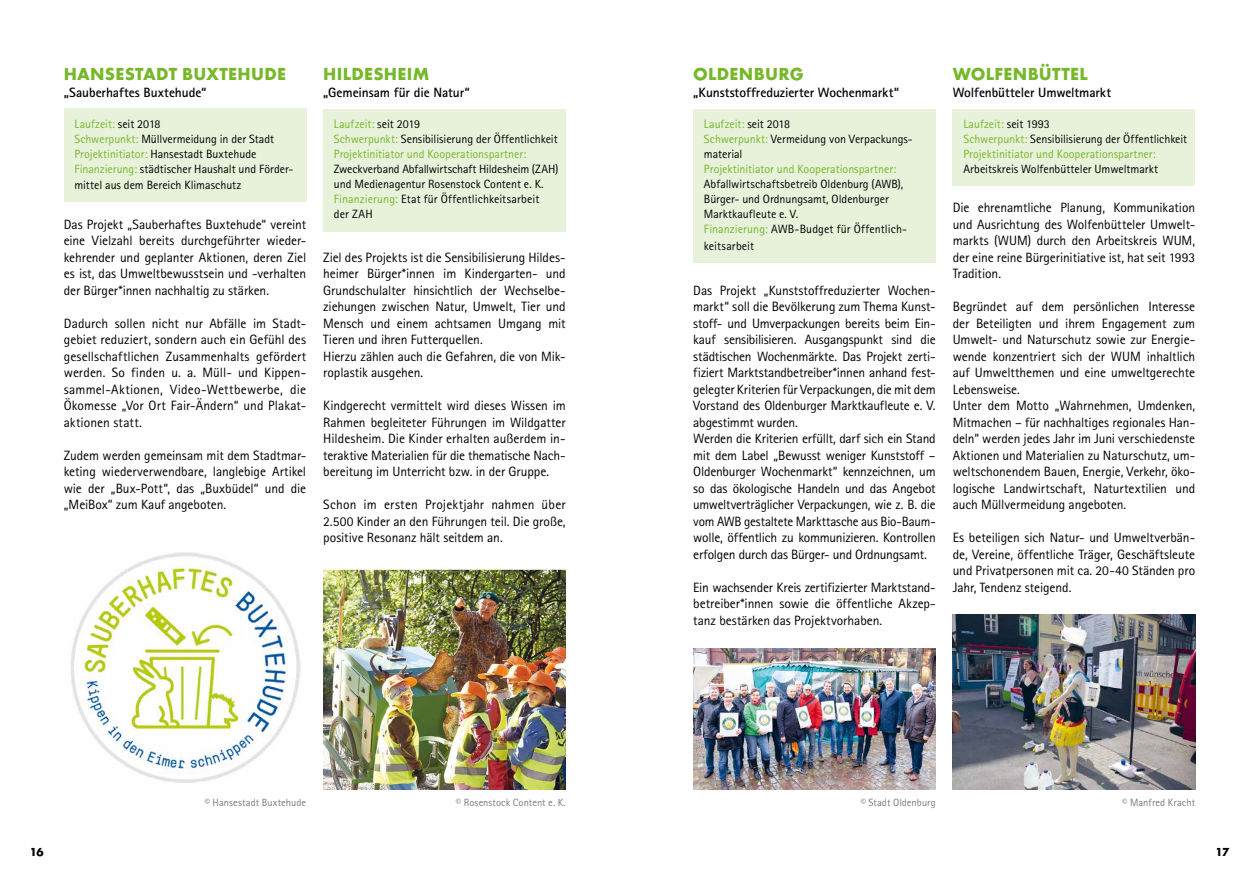
<style>
.page{position:relative;width:1259px;height:893px;background:#fff}
.page>*{position:absolute;margin:0;border:0;box-sizing:border-box;transform-origin:0 0}
.t1{font:700 18px "Futura T";letter-spacing:.015em;color:#76b82a}
.t2{font:13.5px/16.5px "Agfa Rotis Sans Serif";letter-spacing:-.01em;color:#000;text-align:justify}
.t3{font:700 13.5px "Agfa Rotis Sans Serif";letter-spacing:-.005em;color:#000}
.t4{font:12px/15px "Agfa Rotis Sans Serif";color:#000}
.t5{font:12px/15px "Agfa Rotis Sans Serif";letter-spacing:-.005em;color:#76b82a}
.t6{font:700 12px "Futura T";color:#000}
.t7{font:10.5px "Agfa Rotis Sans Serif";letter-spacing:.005em;color:#7c7b7b}
.s1{color:#76b82a}
.s2{color:#000}
</style>
<div class="page">
<div style="left:952px;top:109px;width:243px;height:77px;background:#e8f1da"></div>
<div style="left:323px;top:109px;width:243px;height:123px;background:#e8f1da"></div>
<div style="left:693px;top:110px;width:242px;height:153px;background:#e8f1da"></div>
<img style="left:952px;top:614px;width:243px;height:176px">
<img style="left:693px;top:648px;width:242px;height:142px">
<div style="left:64px;top:109px;width:242px;height:93px;background:#e8f1da"></div>
<img style="left:71px;top:552px;width:230px;height:231px">
<img style="left:323px;top:568px;width:243px;height:222px">
<h1 class="t1" style="left:64px;top:64px;width:224px">HANSESTADT BUXTEHUDE</h1>
<p class="t3" style="left:64px;top:84px;width:144px">„Sauberhaftes Buxtehude“</p>
<p class="t4" style="left:74px;top:117px;width:220px"><span class="s1">Laufzeit:</span> seit 2018<br><span class="s1">Schwerpunkt:</span> Müllvermeidung in der Stadt <span class="s1">Projektinitiator:</span> Hansestadt Buxtehude <span class="s1">Finanzierung:</span> städtischer Haushalt und Förder-</p>
<p class="t4" style="left:74px;top:178px;width:168px">mittel aus dem Bereich Klimaschutz</p>
<p class="t2" style="left:64px;top:216px;width:244px">Das Projekt „Sauberhaftes Buxtehude“ vereint eine Vielzahl bereits durchgeführter wieder&shy;kehrender und geplanter Aktionen, deren Ziel es ist, das Umweltbewusstsein und -verhalten der Bürger*innen nachhaltig zu stärken.</p>
<p class="t2" style="left:64px;top:315px;width:244px">Dadurch sollen nicht nur Abfälle im Stadt&shy;gebiet reduziert, sondern auch ein Gefühl des gesellschaftlichen Zusammenhalts gefördert werden. So finden u. a. Müll- und Kippen&shy;sammel-Aktionen, Video-Wettbewerbe, die Ökomesse „Vor Ort Fair-Ändern“ und Plakat&shy;aktionen statt.</p>
<p class="t2" style="left:64px;top:447px;width:244px">Zudem werden gemeinsam mit dem Stadtmar&shy;keting wiederverwendbare, langlebige Artikel wie der „Bux-Pott“, das „Buxbüdel“ und die „MeiBox“ zum Kauf angeboten.</p>
<h1 class="t1" style="left:323px;top:64px;width:108px">HILDESHEIM</h1>
<p class="t3" style="left:323px;top:84px;width:148px">„Gemeinsam für die Natur“</p>
<p class="t5" style="left:334px;top:117px;width:225px">Laufzeit: <span class="s2">seit 2019<br></span>Schwerpunkt: <span class="s2">Sensibilisierung der Öffentlichkeit<br></span>Projektinitiator und Kooperationspartner:</p>
<p class="t4" style="left:334px;top:162px;width:226px">Zweckverband Abfallwirtschaft Hildesheim (ZAH) und Medienagentur Rosenstock Content e. K.<br><span class="s1">Finanzierung:</span> Etat für Öffentlichkeitsarbeit<br>der ZAH</p>
<p class="t2" style="left:323px;top:249px;width:244px;text-align:left">Ziel des Projekts ist die Sensibilisierung Hildes&shy;heimer Bürger*innen im Kindergarten- und Grundschulalter hinsichtlich der Wechselbe&shy;ziehungen zwischen Natur, Umwelt, Tier und Mensch und einem achtsamen Umgang mit Tieren und ihren Futterquellen.<br>Hierzu zählen auch die Gefahren, die von Mik&shy;roplastik ausgehen.</p>
<p class="t2" style="left:323px;top:397px;width:244px">Kindgerecht vermittelt wird dieses Wissen im Rahmen begleiteter Führungen im Wildgatter Hildesheim. Die Kinder erhalten außerdem in&shy;teraktive Materialien für die thematische Nach&shy;bereitung im Unterricht bzw. in der Gruppe.</p>
<p class="t2" style="left:323px;top:496px;width:244px">Schon im ersten Projektjahr nahmen über 2.500 Kinder an den Führungen teil. Die große, positive Resonanz hält seitdem an.</p>
<h1 class="t1" style="left:693px;top:64px;width:112px">OLDENBURG</h1>
<p class="t3" style="left:693px;top:84px;width:207px">„Kunststoffreduzierter Wochenmarkt“</p>
<p class="t4" style="left:704px;top:117px;width:210px"><span class="s1">Laufzeit:</span> seit 2018<br><span class="s1">Schwerpunkt:</span> Vermeidung von Verpackungs&shy;material</p>
<p class="t5" style="left:704px;top:162px;width:194px">Projektinitiator und Kooperationspartner:</p>
<p class="t4" style="left:704px;top:177px;width:205px">Abfallwirtschaftsbetreib Oldenburg (AWB), Bürger- und Ordnungsamt, Oldenburger Marktkaufleute e. V.<br><span class="s1">Finanzierung:</span> AWB-Budget für Öffentlich-</p>
<p class="t4" style="left:704px;top:238px;width:52px">keitsarbeit</p>
<p class="t2" style="left:693px;top:282px;width:244px;text-align:left">Das Projekt „Kunststoffreduzierter Wochen&shy;markt“ soll die Bevölkerung zum Thema Kunst&shy;stoff- und Umverpackungen bereits beim Ein&shy;kauf sensibilisieren. Ausgangspunkt sind die städtischen Wochenmärkte. Das Projekt zerti&shy;fiziert Marktstandbetreiber*innen anhand fest&shy;gelegter Kriterien für Verpackungen, die mit dem Vorstand des Oldenburger Marktkaufleute e. V. abgestimmt wurden.<br>Werden die Kriterien erfüllt, darf sich ein Stand mit dem Label „Bewusst weniger Kunststoff – Oldenburger Wochenmarkt“ kennzeichnen, um so das ökologische Handeln und das Angebot umweltverträglicher Verpackungen, wie z. B. die vom AWB gestaltete Markttasche aus Bio-Baum&shy;wolle, öffentlich zu kommunizieren. Kontrollen erfolgen durch das Bürger- und Ordnungsamt.</p>
<p class="t2" style="left:693px;top:579px;width:244px">Ein wachsender Kreis zertifizierter Marktstand&shy;betreiber*innen sowie die öffentliche Akzep&shy;tanz bestärken das Projektvorhaben.</p>
<h1 class="t1" style="left:952px;top:64px;width:137px">WOLFENBÜTTEL</h1>
<p class="t3" style="left:952px;top:84px;width:160px">Wolfenbütteler Umweltmarkt</p>
<p class="t5" style="left:963px;top:117px;width:225px">Laufzeit: <span class="s2">seit 1993<br></span>Schwerpunkt: <span class="s2">Sensibilisierung der Öffentlichkeit<br></span>Projektinitiator und Kooperationspartner:</p>
<p class="t4" style="left:963px;top:162px;width:196px">Arbeitskreis Wolfenbütteler Umweltmarkt</p>
<p class="t2" style="left:952px;top:199px;width:244px">Die ehrenamtliche Planung, Kommunikation und Ausrichtung des Wolfenbütteler Umwelt&shy;markts (WUM) durch den Arbeitskreis WUM, der eine reine Bürgerinitiative ist, hat seit 1993<br>Tradition.</p>
<p class="t2" style="left:952px;top:298px;width:244px;text-align:left">Begründet auf dem persönlichen Interesse der Beteiligten und ihrem Engagement zum Umwelt- und Naturschutz sowie zur Energie&shy;wende konzentriert sich der WUM inhaltlich auf Umweltthemen und eine umweltgerechte Lebensweise.<br>Unter dem Motto „Wahrnehmen, Umdenken, Mitmachen – für nachhaltiges regionales Han&shy;deln“ werden jedes Jahr im Juni verschiedenste Aktionen und Materialien zu Naturschutz, um&shy;weltschonendem Bauen, Energie, Verkehr, öko&shy;logische Landwirtschaft, Naturtextilien und auch Müllvermeidung angeboten.</p>
<p class="t2" style="left:952px;top:529px;width:244px">Es beteiligen sich Natur- und Umweltverbän&shy;de, Vereine, öffentliche Träger, Geschäftsleute und Privatpersonen mit ca. 20-40 Ständen pro Jahr, Tendenz steigend.</p>
<p class="t7" style="left:205px;top:797px;width:103px">© Hansestadt Buxtehude</p>
<p class="t7" style="left:456px;top:797px;width:110px">© Rosenstock Content e. K.</p>
<p class="t7" style="left:860px;top:797px;width:77px">© Stadt Oldenburg</p>
<p class="t7" style="left:1122px;top:797px;width:74px">© Manfred Kracht</p>
<p class="t6" style="left:30px;top:845px;width:15px">16</p>
<p class="t6" style="left:1215px;top:845px;width:15px">17</p>
</div>
